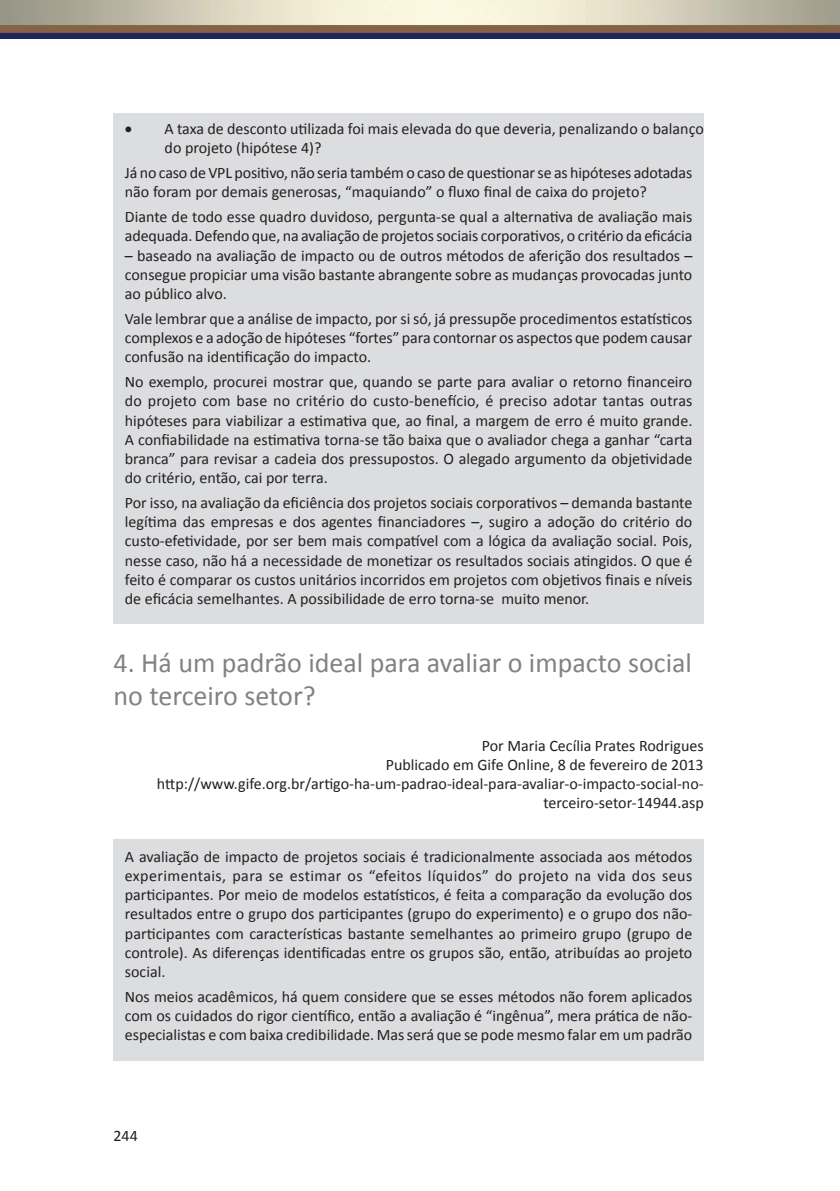
<style>
.page{position:relative;width:840px;height:1191px;background:#fff}
.page>*{position:absolute;margin:0;border:0;box-sizing:border-box;transform-origin:0 0}
.Item{font:28px/33.6px "Calibri";color:#808285}
.Corpo_de_tabela_just{font:16px/19.2px "Calibri";color:#231f20;text-align:justify}
.Fonte{font:16px/19.2px "Calibri";color:#231f20;text-align:right}
</style>
<div class="page">
<img style="left:0;top:0;width:839px;height:39px">
<div style="left:113px;top:839px;width:590px;height:221px;background:#dcdddf"></div>
<div style="left:113px;top:113px;width:590px;height:511px;background:#dcdddf"></div>
<p class="Corpo_de_tabela_just" style="left:164px;top:118px;width:540px;text-indent:-40px">• A taxa de desconto utilizada foi mais elevada do que deveria, penalizando o balanço do projeto (hipótese 4)?</p>
<p class="Corpo_de_tabela_just" style="left:125px;top:162px;width:568px">Já no caso de VPL positivo, não seria também o caso de questionar se as hipóteses adotadas não foram por demais generosas, “maquiando” o fluxo final de caixa do projeto?</p>
<p class="Corpo_de_tabela_just" style="left:125px;top:206px;width:569px">Diante de todo esse quadro duvidoso, pergunta-se qual a alternativa de avaliação mais adequada. Defendo que, na avaliação de projetos sociais corporativos, o critério da eficácia</p>
<p class="Corpo_de_tabela_just" style="left:125px;top:245px;width:568px">– baseado na avaliação de impacto ou de outros métodos de aferição dos resultados – consegue propiciar uma visão bastante abrangente sobre as mudanças provocadas junto ao público alvo.</p>
<p class="Corpo_de_tabela_just" style="left:125px;top:308px;width:568px">Vale lembrar que a análise de impacto, por si só, já pressupõe procedimentos estatísticos complexos e a adoção de hipóteses “fortes” para contornar os aspectos que podem causar confusão na identificação do impacto.</p>
<p class="Corpo_de_tabela_just" style="left:125px;top:371px;width:568px">No exemplo, procurei mostrar que, quando se parte para avaliar o retorno financeiro do projeto com base no critério do custo-benefício, é preciso adotar tantas outras hipóteses para viabilizar a estimativa que, ao final, a margem de erro é muito grande.<br>A confiabilidade na estimativa torna-se tão baixa que o avaliador chega a ganhar “carta branca” para revisar a cadeia dos pressupostos. O alegado argumento da objetividade do critério, então, cai por terra.</p>
<p class="Corpo_de_tabela_just" style="left:125px;top:492px;width:568px">Por isso, na avaliação da eficiência dos projetos sociais corporativos – demanda bastante legítima das empresas e dos agentes financiadores –, sugiro a adoção do critério do custo-efetividade, por ser bem mais compatível com a lógica da avaliação social. Pois, nesse caso, não há a necessidade de monetizar os resultados sociais atingidos. O que é feito é comparar os custos unitários incorridos em projetos com objetivos finais e níveis de eficácia semelhantes. A possibilidade de erro torna-se muito menor.</p>
<p class="Item" style="left:113px;top:644px;width:579px">4. Há um padrão ideal para avaliar o impacto social no terceiro setor?</p>
<p class="Fonte" style="left:481px;top:735px;width:223px">Por Maria Cecília Prates Rodrigues</p>
<p class="Fonte" style="left:385px;top:754px;width:319px">Publicado em Gife Online, 8 de fevereiro de 2013</p>
<p class="Fonte" style="left:157px;top:773px;width:548px">http://www.gife.org.br/artigo-ha-um-padrao-ideal-para-avaliar-o-impacto-social-no&shy;terceiro-setor-14944.asp</p>
<p class="Corpo_de_tabela_just" style="left:125px;top:846px;width:568px">A avaliação de impacto de projetos sociais é tradicionalmente associada aos métodos experimentais, para se estimar os “efeitos líquidos” do projeto na vida dos seus participantes. Por meio de modelos estatísticos, é feita a comparação da evolução dos resultados entre o grupo dos participantes (grupo do experimento) e o grupo dos não&shy;participantes com características bastante semelhantes ao primeiro grupo (grupo de controle). As diferenças identificadas entre os grupos são, então, atribuídas ao projeto social.</p>
<p class="Corpo_de_tabela_just" style="left:125px;top:986px;width:568px">Nos meios acadêmicos, há quem considere que se esses métodos não forem aplicados com os cuidados do rigor científico, então a avaliação é “ingênua”, mera prática de não&shy;especialistas e com baixa credibilidade. Mas será que se pode mesmo falar em um padrão</p>
<p class="Corpo_de_tabela_just" style="left:113px;top:1125px;width:26px">244</p>
</div>
